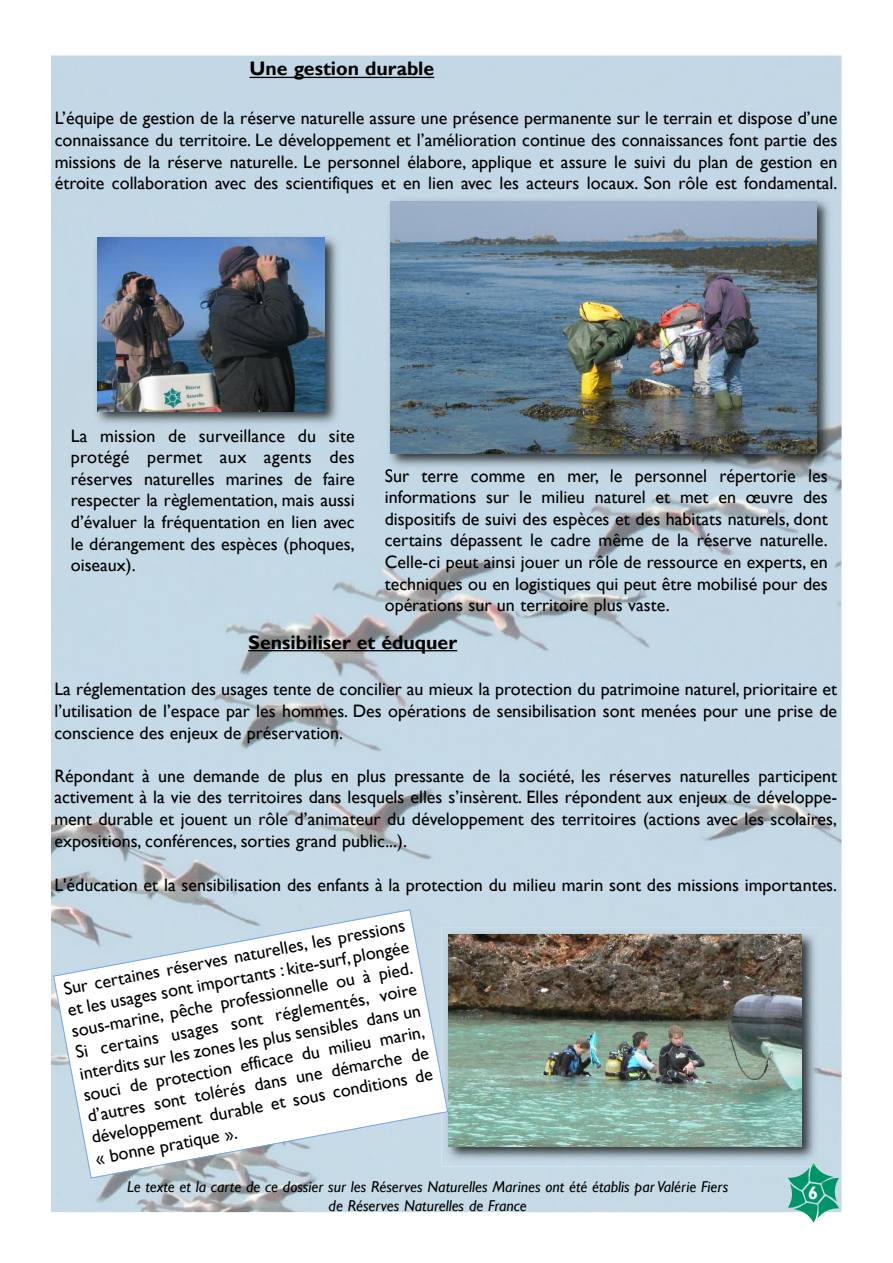
<style>
.page{position:relative;width:893px;height:1263px;background:#fff}
.page>*{position:absolute;margin:0;border:0;box-sizing:border-box;transform-origin:0 0}
.t1{font:700 19.5px "Gill Sans";color:#000}
.t2{font:18px/21.6px "Gill Sans";color:#000;text-align:justify}
.t3{font:700 18px "Gill Sans";color:#fff}
.t4{font:italic 15.75px/18.9px "Gill Sans";color:#000;text-align:center}
</style>
<div class="page">
<img style="left:51px;top:56px;width:791px;height:1156px">
<svg style="left:53px;top:909px;width:395px;height:270px"></svg>
<hr style="left:250px;top:77px;width:184px;height:1px;background:#000">
<hr style="left:248px;top:650px;width:209px;height:1px;background:#000">
<img style="left:90px;top:231px;width:254px;height:200px">
<img style="left:114px;top:429px;width:40px;height:1px">
<img style="left:97px;top:238px;width:227px;height:173px">
<img style="left:384px;top:194px;width:453px;height:279px">
<img style="left:385px;top:469px;width:111px;height:4px">
<img style="left:391px;top:201px;width:426px;height:253px">
<img style="left:441px;top:928px;width:380px;height:238px">
<svg style="left:788px;top:1163px;width:51px;height:60px;background:#68bba9"></svg>
<img style="left:441px;top:1076px;width:7px;height:37px">
<img style="left:448px;top:935px;width:354px;height:212px">
<p class="t1" style="left:250px;top:57px;width:186px">Une gestion durable</p>
<p class="t2" style="left:55px;top:107px;width:784px">L’équipe de gestion de la réserve naturelle assure une présence permanente sur le terrain et dispose d’une connaissance du territoire. Le développement et l’amélioration continue des connaissances font partie des missions de la réserve naturelle. Le personnel élabore, applique et assure le suivi du plan de gestion en étroite collaboration avec des scientifiques et en lien avec les acteurs locaux. Son rôle est fondamental.</p>
<p class="t2" style="left:71px;top:424px;width:285px">La mission de surveillance du site protégé permet aux agents des réserves naturelles marines de faire respecter la règlementation, mais aussi d’évaluer la fréquentation en lien avec le dérangement des espèces (phoques, oiseaux).</p>
<p class="t2" style="left:385px;top:464px;width:444px">Sur terre comme en mer, le personnel répertorie les informations sur le milieu naturel et met en œuvre des dispositifs de suivi des espèces et des habitats naturels, dont certains dépassent le cadre même de la réserve naturelle.<br>Celle-ci peut ainsi jouer un rôle de ressource en experts, en techniques ou en logistiques qui peut être mobilisé pour des opérations sur un territoire plus vaste.</p>
<p class="t1" style="left:248px;top:631px;width:210px">Sensibiliser et éduquer</p>
<p class="t2" style="left:54px;top:678px;width:784px">La réglementation des usages tente de concilier au mieux la protection du patrimoine naturel, prioritaire et l’utilisation de l’espace par les hommes. Des opérations de sensibilisation sont menées pour une prise de conscience des enjeux de préservation.</p>
<p class="t2" style="left:54px;top:765px;width:784px">Répondant à une demande de plus en plus pressante de la société, les réserves naturelles participent activement à la vie des territoires dans lesquels elles s’insèrent. Elles répondent aux enjeux de développe&shy;ment durable et jouent un rôle d’animateur du développement des territoires (actions avec les scolaires, expositions, conférences, sorties grand public...).</p>
<p class="t2" style="left:54px;top:873px;width:784px">L'éducation et la sensibilisation des enfants à la protection du milieu marin sont des missions importantes.</p>
<p class="t2" style="left:61px;top:979px;width:350px;rotate:-11deg">Sur certaines réserves naturelles, les pressions et les usages sont importants : kite-surf, plongée sous-marine, pêche professionnelle ou à pied.<br>Si certains usages sont réglementés, voire interdits sur les zones les plus sensibles dans un souci de protection efficace du milieu marin, d’autres sont tolérés dans une démarche de développement durable et sous conditions de « bonne pratique ».</p>
<p class="t4" style="left:127px;top:1177px;width:603px">Le texte et la carte de ce dossier sur les Réserves Naturelles Marines ont été établis par Valérie Fiers de Réserves Naturelles de France</p>
<p class="t3" style="left:808px;top:1182px;width:11px">6</p>
</div>
